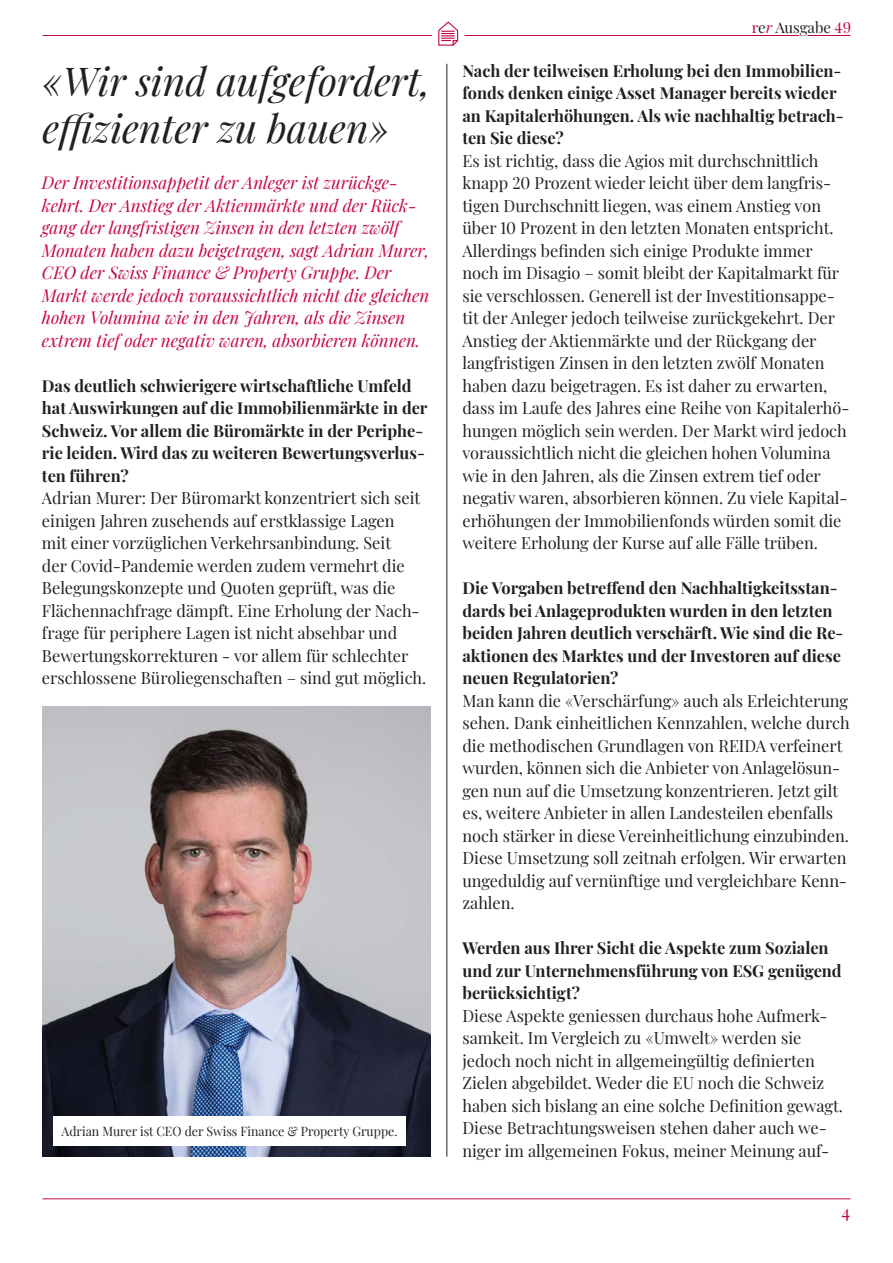
<style>
.page{position:relative;width:893px;height:1263px;background:#fff}
.page>*{position:absolute;margin:0;border:0;box-sizing:border-box;transform-origin:0 0}
.Titel_Inhaltsverzeichnis_incl{font:italic 39px/46.8px "Playfair Display";color:#231f20}
.t1{font:18px "Playfair Display";color:#c40941}
.realestate_report{font:italic 17.25px/22.5px "Playfair Display";color:#c40941}
.inhalt{font:16.5px/22.5px "Playfair Display";color:#231f20}
.inhalt-2{font:700 16.5px/22.5px "Playfair Display";color:#231f20}
.t2{font:15px "Playfair Display";color:#231f20}
.bildlegende{font:12.75px "Playfair Display";color:#231f20}
.s1{color:#c40941}
.s2{font-style:italic;color:#c40941}
</style>
<div class="page">
<hr style="left:446px;top:64px;width:1px;height:1092px;background:#231f20">
<img style="left:43px;top:706px;width:388px;height:451px">
<div style="left:53px;top:1116px;width:353px;height:30px;background:#fff"></div>
<hr style="left:43px;top:35px;width:756px;height:1px;background:#c40941">
<hr style="left:43px;top:1198px;width:807px;height:1px;background:#c40941">
<hr style="left:807px;top:35px;width:43px;height:1px;background:#c40941">
<svg style="left:432px;top:21px;width:33px;height:25px"></svg>
<p class="Titel_Inhaltsverzeichnis_incl" style="left:43px;top:55px;width:389px">«Wir sind aufgefordert, effizienter zu bauen»</p>
<p class="realestate_report" style="left:42px;top:170px;width:389px">Der Investitionsappetit der Anleger ist zurückge&shy;kehrt. Der Anstieg der Aktienmärkte und der Rück&shy;gang der langfristigen Zinsen in den letzten zwölf Monaten haben dazu beigetragen, sagt Adrian Murer, CEO der Swiss Finance &amp; Property Gruppe. Der Markt werde jedoch voraussichtlich nicht die gleichen hohen Volumina wie in den Jahren, als die Zinsen extrem tief oder negativ waren, absorbieren können.</p>
<p class="inhalt-2" style="left:42px;top:373px;width:387px">Das deutlich schwierigere wirtschaftliche Umfeld hat Auswirkungen auf die Immobilienmärkte in der Schweiz. Vor allem die Büromärkte in der Periphe&shy;rie leiden. Wird das zu weiteren Bewertungsverlus&shy;ten führen?</p>
<p class="inhalt" style="left:42px;top:485px;width:386px">Adrian Murer: Der Büromarkt konzentriert sich seit einigen Jahren zusehends auf erstklassige Lagen<br>mit einer vorzüglichen Verkehrsanbindung. Seit<br>der Covid-Pandemie werden zudem vermehrt die Belegungskonzepte und Quoten geprüft, was die Flächennachfrage dämpft. Eine Erholung der Nach&shy;frage für periphere Lagen ist nicht absehbar und Bewertungskorrekturen - vor allem für schlechter erschlossene Büroliegenschaften – sind gut möglich.</p>
<p class="bildlegende" style="left:62px;top:1121px;width:337px">Adrian Murer ist CEO der Swiss Finance &amp; Property Gruppe.</p>
<p class="t2" style="left:752px;top:16px;width:101px"><span class="s1">r</span>e<span class="s2">r</span> Ausgabe <span class="s1">49</span></p>
<p class="inhalt-2" style="left:462px;top:58px;width:383px">Nach der teilweisen Erholung bei den Immobilien&shy;fonds denken einige Asset Manager bereits wieder an Kapitalerhöhungen. Als wie nachhaltig betrach&shy;ten Sie diese?</p>
<p class="inhalt" style="left:462px;top:148px;width:389px">Es ist richtig, dass die Agios mit durchschnittlich knapp 20 Prozent wieder leicht über dem langfris&shy;tigen Durchschnitt liegen, was einem Anstieg von über 10 Prozent in den letzten Monaten entspricht.<br>Allerdings befinden sich einige Produkte immer noch im Disagio – somit bleibt der Kapitalmarkt für sie verschlossen. Generell ist der Investitionsappe&shy;tit der Anleger jedoch teilweise zurückgekehrt. Der Anstieg der Aktienmärkte und der Rückgang der langfristigen Zinsen in den letzten zwölf Monaten haben dazu beigetragen. Es ist daher zu erwarten, dass im Laufe des Jahres eine Reihe von Kapitalerhö&shy;hungen möglich sein werden. Der Markt wird jedoch voraussichtlich nicht die gleichen hohen Volumina wie in den Jahren, als die Zinsen extrem tief oder negativ waren, absorbieren können. Zu viele Kapital&shy;erhöhungen der Immobilienfonds würden somit die weitere Erholung der Kurse auf alle Fälle trüben.</p>
<p class="inhalt-2" style="left:462px;top:575px;width:383px">Die Vorgaben betreffend den Nachhaltigkeitsstan&shy;dards bei Anlageprodukten wurden in den letzten beiden Jahren deutlich verschärft. Wie sind die Re&shy;aktionen des Marktes und der Investoren auf diese neuen Regulatorien?</p>
<p class="inhalt" style="left:462px;top:688px;width:389px">Man kann die «Verschärfung» auch als Erleichterung sehen. Dank einheitlichen Kennzahlen, welche durch die methodischen Grundlagen von REIDA verfeinert wurden, können sich die Anbieter von Anlagelösun&shy;gen nun auf die Umsetzung konzentrieren. Jetzt gilt es, weitere Anbieter in allen Landesteilen ebenfalls noch stärker in diese Vereinheitlichung einzubinden.<br>Diese Umsetzung soll zeitnah erfolgen. Wir erwarten ungeduldig auf vernünftige und vergleichbare Kenn&shy;zahlen.</p>
<p class="inhalt-2" style="left:462px;top:935px;width:381px">Werden aus Ihrer Sicht die Aspekte zum Sozialen und zur Unternehmensführung von ESG genügend berücksichtigt?</p>
<p class="inhalt" style="left:462px;top:1003px;width:382px">Diese Aspekte geniessen durchaus hohe Aufmerk&shy;samkeit. Im Vergleich zu «Umwelt» werden sie jedoch noch nicht in allgemeingültig definierten Zielen abgebildet. Weder die EU noch die Schweiz haben sich bislang an eine solche Definition gewagt.<br>Diese Betrachtungsweisen stehen daher auch we&shy;niger im allgemeinen Fokus, meiner Meinung auf-</p>
<p class="t1" style="left:842px;top:1197px;width:10px">4</p>
</div>
